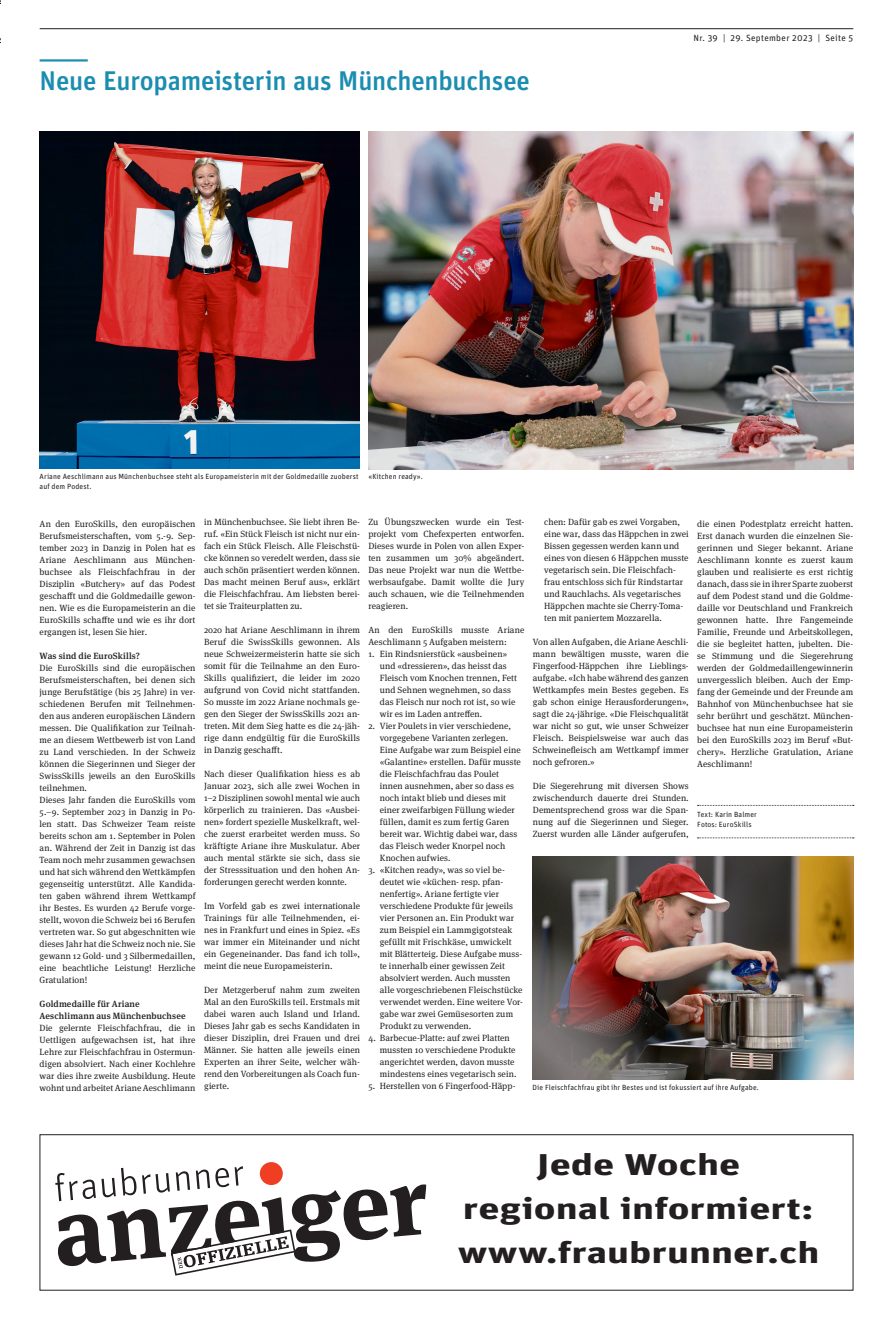
<style>
.page{position:relative;width:893px;height:1333px;background:#fff}
.page>*{position:absolute;margin:0;border:0;box-sizing:border-box;transform-origin:0 0}
.t1{font:700 30px/44px "Unit OT";color:#231f20;text-align:center;scale:1.41 1}
.t2{font:500 27px "Unit OT";letter-spacing:-.01em;color:#1b8db0}
.t3{font:9px/12px "Meta Serif OT";letter-spacing:.01em;color:#231f20;text-align:justify}
.t4{font:9px "Unit OT";letter-spacing:.035em;color:#231f20}
.t5{font:7.5px/10px "Unit OT";letter-spacing:.015em;color:#231f20}
.s1{font-weight:500}
</style>
<div class="page">
<hr style="left:40px;top:28px;width:813px;height:1px;background:#231f20">
<hr style="left:40px;top:59px;width:48px;height:3px;background:#1b8db0">
<svg style="left:697px;top:805px;width:157px;height:1px"></svg>
<svg style="left:697px;top:837px;width:157px;height:1px"></svg>
<img style="left:368px;top:131px;width:485px;height:338px">
<img style="left:40px;top:131px;width:320px;height:337px">
<img style="left:533px;top:856px;width:320px;height:223px">
<div style="left:40px;top:1134px;width:813px;height:156px;border:1px solid #231f20"></div>
<svg style="left:55px;top:1162px;width:371px;height:113px"></svg>
<p class="t2" style="left:40px;top:59px;width:492px">Neue Europameisterin aus Münchenbuchsee</p>
<p class="t5" style="left:40px;top:470px;width:320px">Ariane Aeschlimann aus Münchenbuchsee steht als Europameisterin mit der Goldmedaille zuoberst</p>
<p class="t5" style="left:368px;top:470px;width:56px">«Kitchen ready».</p>
<p class="t5" style="left:40px;top:480px;width:54px">auf dem Podest.</p>
<p class="t4" style="left:693px;top:31px;width:161px">Nr. 39 | 29. September 2023 | Seite 5</p>
<p class="t3" style="left:40px;top:518px;width:157px">An den EuroSkills, den europäischen Berufsmeisterschaften, vom 5.-9. Sep&shy;tember 2023 in Danzig in Polen hat es Ariane Aeschlimann aus München&shy;buchsee als Fleischfachfrau in der Disziplin «Butchery» auf das Podest geschafft und die Goldmedaille gewon&shy;nen. Wie es die Europameisterin an die EuroSkills schaffte und wie es ihr dort ergangen ist, lesen Sie hier.</p>
<p class="t3" style="left:40px;top:650px;width:157px;text-align:left"><span class="s1">Was sind die EuroSkills?<br></span>Die EuroSkills sind die europäischen Berufsmeisterschaften, bei denen sich junge Berufstätige (bis 25 Jahre) in ver&shy;schiedenen Berufen mit Teilnehmen&shy;den aus anderen europäischen Ländern messen. Die Qualifikation zur Teilnah&shy;me an diesem Wettbewerb ist von Land zu Land verschieden. In der Schweiz können die Siegerinnen und Sieger der SwissSkills jeweils an den EuroSkills teilnehmen.<br>Dieses Jahr fanden die EuroSkills vom 5.–9. September 2023 in Danzig in Po&shy;len statt. Das Schweizer Team reiste bereits schon am 1. September in Polen an. Während der Zeit in Danzig ist das Team noch mehr zusammen gewachsen und hat sich während den Wettkämpfen gegenseitig unterstützt. Alle Kandida&shy;ten gaben während ihrem Wettkampf ihr Bestes. Es wurden 42 Berufe vorge&shy;stellt, wovon die Schweiz bei 16 Berufen vertreten war. So gut abgeschnitten wie dieses Jahr hat die Schweiz noch nie. Sie gewann 12 Gold- und 3 Silbermedaillen, eine beachtliche Leistung! Herzliche Gratulation!</p>
<p class="t3" style="left:40px;top:998px;width:157px;text-align:left"><span class="s1">Goldmedaille für Ariane Aeschlimann aus Münchenbuchsee </span>Die gelernte Fleischfachfrau, die in Uettligen aufgewachsen ist, hat ihre Lehre zur Fleischfachfrau in Ostermun&shy;digen absolviert. Nach einer Kochlehre war dies ihre zweite Ausbildung. Heute wohnt und arbeitet Ariane Aeschlimann</p>
<p class="t3" style="left:204px;top:516px;width:157px">in Münchenbuchsee. Sie liebt ihren Be&shy;ruf. «Ein Stück Fleisch ist nicht nur ein&shy;fach ein Stück Fleisch. Alle Fleischstü&shy;cke können so veredelt werden, dass sie auch schön präsentiert werden können.<br>Das macht meinen Beruf aus», erklärt die Fleischfachfrau. Am liebsten berei&shy;tet sie Traiteurplatten zu.</p>
<p class="t3" style="left:204px;top:624px;width:157px">2020 hat Ariane Aeschlimann in ihrem Beruf die SwissSkills gewonnen. Als neue Schweizermeisterin hatte sie sich somit für die Teilnahme an den Euro-Skills qualifiziert, die leider im 2020 aufgrund von Covid nicht stattfanden.<br>So musste im 2022 Ariane nochmals ge&shy;gen den Sieger der SwissSkills 2021 an&shy;treten. Mit dem Sieg hatte es die 24-jäh&shy;rige dann endgültig für die EuroSkills in Danzig geschafft.</p>
<p class="t3" style="left:204px;top:768px;width:157px">Nach dieser Qualifikation hiess es ab Januar 2023, sich alle zwei Wochen in 1–2 Disziplinen sowohl mental wie auch körperlich zu trainieren. Das «Ausbei&shy;nen» fordert spezielle Muskelkraft, wel&shy;che zuerst erarbeitet werden muss. So kräftigte Ariane ihre Muskulatur. Aber auch mental stärkte sie sich, dass sie der Stresssituation und den hohen An&shy;forderungen gerecht werden konnte.</p>
<p class="t3" style="left:204px;top:900px;width:157px">Im Vorfeld gab es zwei internationale Trainings für alle Teilnehmenden, ei&shy;nes in Frankfurt und eines in Spiez. «Es war immer ein Miteinander und nicht ein Gegeneinander. Das fand ich toll», meint die neue Europameisterin.</p>
<p class="t3" style="left:204px;top:984px;width:157px">Der Metzgerberuf nahm zum zweiten Mal an den EuroSkills teil. Erstmals mit dabei waren auch Island und Irland.<br>Dieses Jahr gab es sechs Kandidaten in dieser Disziplin, drei Frauen und drei Männer. Sie hatten alle jeweils einen Experten an ihrer Seite, welcher wäh&shy;rend den Vorbereitungen als Coach fun&shy;gierte.</p>
<p class="t3" style="left:368px;top:516px;width:157px">Zu Übungszwecken wurde ein Test&shy;projekt vom Chefexperten entworfen.<br>Dieses wurde in Polen von allen Exper&shy;ten zusammen um 30% abgeändert.<br>Das neue Projekt war nun die Wettbe&shy;werbsaufgabe. Damit wollte die Jury auch schauen, wie die Teilnehmenden reagieren.</p>
<p class="t3" style="left:368px;top:624px;width:157px">An den EuroSkills musste Ariane<br>Aeschlimann 5 Aufgaben meistern:</p>
<p class="t3" style="left:380px;top:648px;width:139px;text-align:left;text-indent:-11px">1. Ein Rindsnierstück «ausbeinen» und «dressieren», das heisst das<br>Fleisch vom Knochen trennen, Fett und Sehnen wegnehmen, so dass das Fleisch nur noch rot ist, so wie wir es im Laden antreffen.</p>
<p class="t3" style="left:380px;top:720px;width:143px;text-align:left;text-indent:-11px">2. Vier Poulets in vier verschiedene, vorgegebene Varianten zerlegen.<br>Eine Aufgabe war zum Beispiel eine «Galantine» erstellen. Dafür musste die Fleischfachfrau das Poulet innen ausnehmen, aber so dass es noch intakt blieb und dieses mit einer zweifarbigen Füllung wieder füllen, damit es zum fertig Garen bereit war. Wichtig dabei war, dass das Fleisch weder Knorpel noch<br>Knochen aufwies.</p>
<p class="t3" style="left:380px;top:864px;width:145px;text-align:left;text-indent:-11px">3. «Kitchen ready», was so viel be&shy;deutet wie «küchen- resp. pfan&shy;nenfertig». Ariane fertigte vier verschiedene Produkte für jeweils vier Personen an. Ein Produkt war zum Beispiel ein Lammgigotsteak gefüllt mit Frischkäse, umwickelt mit Blätterteig. Diese Aufgabe muss&shy;te innerhalb einer gewissen Zeit absolviert werden. Auch mussten alle vorgeschriebenen Fleischstücke verwendet werden. Eine weitere Vor&shy;gabe war zwei Gemüsesorten zum Produkt zu verwenden.</p>
<p class="t3" style="left:380px;top:1032px;width:138px;text-align:left;text-indent:-11px">4. Barbecue-Platte: auf zwei Platten mussten 10 verschiedene Produkte angerichtet werden, davon musste mindestens eines vegetarisch sein.</p>
<p class="t3" style="left:368px;top:1080px;width:149px">5. Herstellen von 6 Fingerfood-Häpp-</p>
<p class="t3" style="left:544px;top:516px;width:146px;text-align:left">chen: Dafür gab es zwei Vorgaben, eine war, dass das Häppchen in zwei Bissen gegessen werden kann und eines von diesen 6 Häppchen musste vegetarisch sein. Die Fleischfach&shy;frau entschloss sich für Rindstartar und Rauchlachs. Als vegetarisches Häppchen machte sie Cherry-Toma&shy;ten mit paniertem Mozzarella.</p>
<p class="t3" style="left:533px;top:636px;width:157px">Von allen Aufgaben, die Ariane Aeschli&shy;mann bewältigen musste, waren die Fingerfood-Häppchen ihre Lieblings&shy;aufgabe. «Ich habe während des ganzen Wettkampfes mein Bestes gegeben. Es gab schon einige Herausforderungen», sagt die 24-jährige. «Die Fleischqualität war nicht so gut, wie unser Schweizer Fleisch. Beispielsweise war auch das Schweinefleisch am Wettkampf immer noch gefroren.»</p>
<p class="t3" style="left:533px;top:780px;width:157px">Die Siegerehrung mit diversen Shows zwischendurch dauerte drei Stunden.<br>Dementsprechend gross war die Span&shy;nung auf die Siegerinnen und Sieger.<br>Zuerst wurden alle Länder aufgerufen,</p>
<p class="t3" style="left:697px;top:518px;width:157px">die einen Podestplatz erreicht hatten.<br>Erst danach wurden die einzelnen Sie&shy;gerinnen und Sieger bekannt. Ariane Aeschlimann konnte es zuerst kaum glauben und realisierte es erst richtig danach, dass sie in ihrer Sparte zuoberst auf dem Podest stand und die Goldme&shy;daille vor Deutschland und Frankreich gewonnen hatte. Ihre Fangemeinde Familie, Freunde und Arbeitskollegen, die sie begleitet hatten, jubelten. Die&shy;se Stimmung und die Siegerehrung werden der Goldmedaillengewinnerin unvergesslich bleiben. Auch der Emp&shy;fang der Gemeinde und der Freunde am Bahnhof von Münchenbuchsee hat sie sehr berührt und geschätzt. München&shy;buchsee hat nun eine Europameisterin bei den EuroSkills 2023 im Beruf «But&shy;chery». Herzliche Gratulation, Ariane Aeschlimann!</p>
<p class="t5" style="left:697px;top:808px;width:61px">Text: Karin Balmer<br>Fotos: EuroSkills</p>
<p class="t5" style="left:533px;top:1081px;width:228px">Die Fleischfachfrau gibt ihr Bestes und ist fokussiert auf ihre Aufgabe.</p>
<p class="t1" style="left:458px;top:1139px;width:258px">Jede Woche<br>regional informiert: www.fraubrunner.ch</p>
</div>
